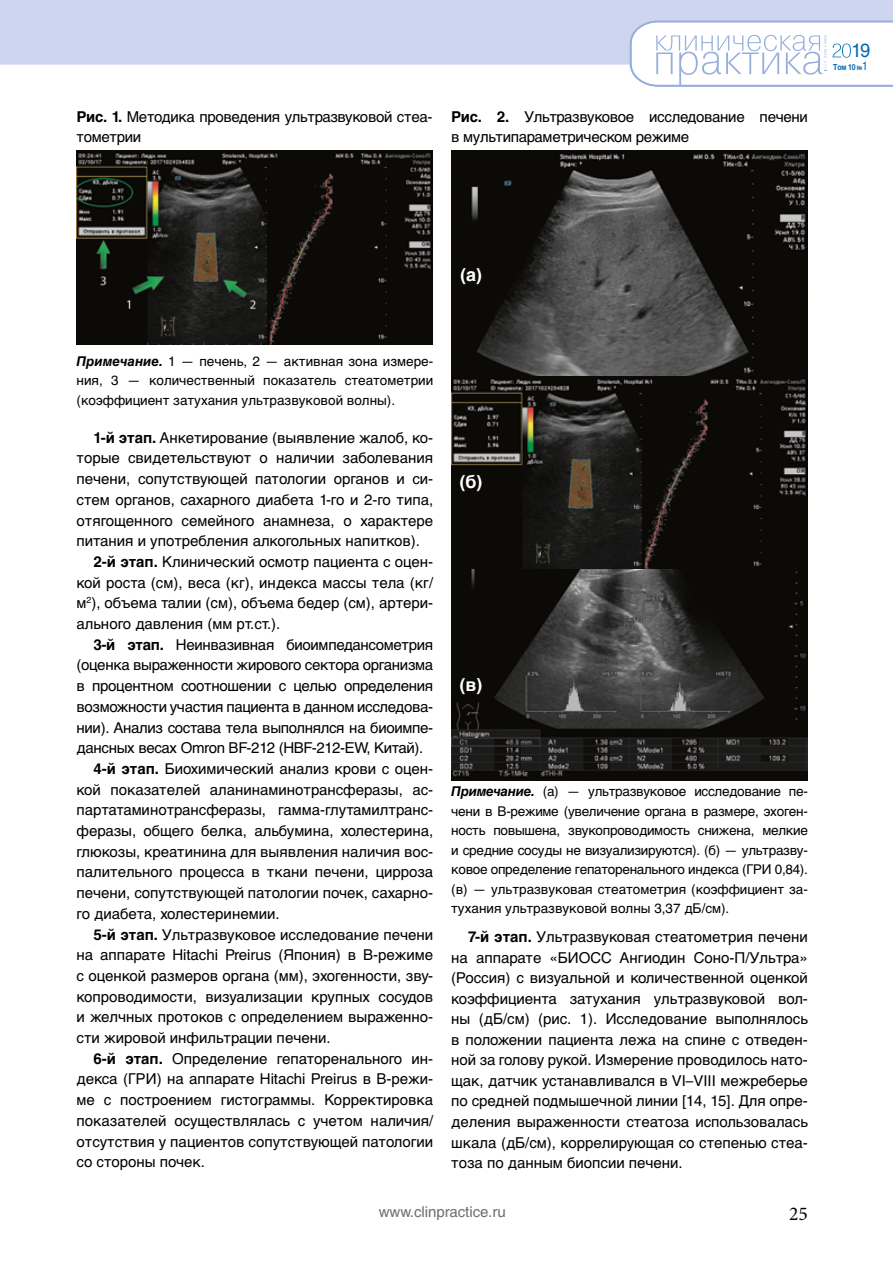
<style>
.page{position:relative;width:893px;height:1263px;background:#fff}
.page>*{position:absolute;margin:0;border:0;box-sizing:border-box;transform-origin:0 0}
.t1{font:19.5px "Minion Pro";color:#000}
.t2{font:19.2px "Helvetica Cyrillic";color:#016ab3;scale:.95 1}
.t3{font:700 18px "Helvetica Cyrillic";color:#fff}
.t4{font:15px/20.5px "Helvetica Cyrillic";color:#000;text-align:justify}
.t5{font:15px/19.5px "Helvetica Cyrillic";letter-spacing:-.02em;color:#000}
.t6{font:15px "Helvetica Cyrillic";color:#706f6f}
.t7{font:13.5px/19.5px "Helvetica Cyrillic";color:#000;text-align:justify}
.t8{font:700 8.25px "Helvetica Cyrillic";color:#016ab3;scale:.85 1}
.s1{font-weight:700}
.s2{font-size:6px}
.s3{font-weight:400;font-size:12px}
.s4{font-weight:700;font-style:italic}
</style>
<div class="page">
<div style="left:0;top:0;width:893px;height:65px;background:#cdd6ee"></div>
<svg style="left:629px;top:20px;width:264px;height:67px"></svg>
<img style="left:77px;top:150px;width:355px;height:195px">
<img style="left:451px;top:150px;width:357px;height:226px">
<img style="left:451px;top:376px;width:357px;height:193px">
<img style="left:451px;top:569px;width:357px;height:211px">
<p class="t5" style="left:77px;top:107px;width:357px"><span class="s1">Рис. 1.</span> Методика проведения ультразвуковой стеа&shy;тометрии</p>
<p class="t5" style="left:451px;top:107px;width:358px"><span class="s1">Рис. 2.</span> Ультразвуковое исследование печени в мультипараметрическом режиме</p>
<p class="t2" style="left:851px;top:40px;width:21px">19</p>
<p class="t8" style="left:833px;top:62px;width:42px">Том 10 <span class="s2">№</span><span class="s3">1</span></p>
<p class="t3" style="left:460px;top:265px;width:23px">(а)</p>
<p class="t7" style="left:77px;top:351px;width:358px"><span class="s4">Примечание.</span> 1 — печень, 2 — активная зона измере&shy;ния, 3 — количественный показатель стеатометрии (коэффициент затухания ультразвуковой волны).</p>
<p class="t4" style="left:94px;top:427px;width:341px"><span class="s1">1-й этап.</span> Анкетирование (выявление жалоб, ко-</p>
<p class="t4" style="left:77px;top:448px;width:358px">торые свидетельствуют о наличии заболевания</p>
<p class="t4" style="left:77px;top:469px;width:358px">печени, сопутствующей патологии органов и си-</p>
<p class="t4" style="left:77px;top:489px;width:358px">стем органов, сахарного диабета 1-го и 2-го типа,</p>
<p class="t4" style="left:77px;top:510px;width:358px">отягощенного семейного анамнеза, о характере</p>
<p class="t4" style="left:77px;top:531px;width:345px">питания и употребления алкогольных напитков).</p>
<p class="t4" style="left:94px;top:551px;width:341px"><span class="s1">2-й этап.</span> Клинический осмотр пациента с оцен-</p>
<p class="t4" style="left:77px;top:572px;width:358px">кой роста (см), веса (кг), индекса массы тела (кг/</p>
<p class="t4" style="left:77px;top:593px;width:358px">м<sup>2</sup>), объема талии (см), объема бедер (см), артери-</p>
<p class="t4" style="left:77px;top:614px;width:205px">ального давления (мм рт.ст.).</p>
<p class="t5" style="left:94px;top:635px;width:341px"><span class="s1">3-й этап.</span> Неинвазивная биоимпедансометрия</p>
<p class="t5" style="left:77px;top:655px;width:358px">(оценка выраженности жирового сектора организма</p>
<p class="t5" style="left:77px;top:676px;width:358px">в процентном соотношении с целью определения</p>
<p class="t5" style="left:77px;top:697px;width:358px">возможности участия пациента в данном исследова-</p>
<p class="t5" style="left:77px;top:718px;width:358px">нии). Анализ состава тела выполнялся на биоимпе-</p>
<p class="t5" style="left:77px;top:738px;width:348px">дансных весах Omron BF-212 (HBF-212-EW, Китай).</p>
<p class="t4" style="left:94px;top:758px;width:341px"><span class="s1">4-й этап.</span> Биохимический анализ крови с оцен-</p>
<p class="t4" style="left:77px;top:779px;width:358px">кой показателей аланинаминотрансферазы, ас-</p>
<p class="t4" style="left:77px;top:800px;width:358px">партатаминотрансферазы, гамма-глутамилтранс-</p>
<p class="t4" style="left:77px;top:821px;width:358px">феразы, общего белка, альбумина, холестерина,</p>
<p class="t4" style="left:77px;top:841px;width:358px">глюкозы, креатинина для выявления наличия вос-</p>
<p class="t4" style="left:77px;top:862px;width:358px">палительного процесса в ткани печени, цирроза</p>
<p class="t4" style="left:77px;top:883px;width:358px">печени, сопутствующей патологии почек, сахарно-</p>
<p class="t4" style="left:77px;top:903px;width:204px">го диабета, холестеринемии.</p>
<p class="t4" style="left:94px;top:924px;width:341px"><span class="s1">5-й этап.</span> Ультразвуковое исследование печени</p>
<p class="t4" style="left:77px;top:945px;width:358px">на аппарате Hitachi Preirus (Япония) в В-режиме</p>
<p class="t4" style="left:77px;top:965px;width:358px">с оценкой размеров органа (мм), эхогенности, зву-</p>
<p class="t4" style="left:77px;top:986px;width:358px">копроводимости, визуализации крупных сосудов</p>
<p class="t4" style="left:77px;top:1007px;width:358px">и желчных протоков с определением выраженно-</p>
<p class="t4" style="left:77px;top:1028px;width:256px">сти жировой инфильтрации печени.</p>
<p class="t4" style="left:94px;top:1048px;width:341px"><span class="s1">6-й этап.</span> Определение гепаторенального ин-</p>
<p class="t4" style="left:77px;top:1069px;width:358px">декса (ГРИ) на аппарате Hitachi Preirus в В-режи-</p>
<p class="t4" style="left:77px;top:1090px;width:358px">ме с построением гистограммы. Корректировка</p>
<p class="t4" style="left:77px;top:1110px;width:358px">показателей осуществлялась с учетом наличия/</p>
<p class="t4" style="left:77px;top:1131px;width:358px">отсутствия у пациентов сопутствующей патологии</p>
<p class="t4" style="left:77px;top:1152px;width:130px">со стороны почек.</p>
<p class="t3" style="left:460px;top:471px;width:24px">(б)</p>
<p class="t3" style="left:460px;top:674px;width:24px">(в)</p>
<p class="t7" style="left:451px;top:782px;width:358px"><span class="s4">Примечание.</span> (а) — ультразвуковое исследование пе&shy;чени в В-режиме (увеличение органа в размере, эхоген&shy;ность повышена, звукопроводимость снижена, мелкие и средние сосуды не визуализируются). (б) — ультразву&shy;ковое определение гепаторенального индекса (ГРИ 0,84). (в) — ультразвуковая стеатометрия (коэффициент за&shy;тухания ультразвуковой волны 3,37 дБ/см).</p>
<p class="t4" style="left:451px;top:926px;width:358px;text-indent:17px"><span class="s1">7-й этап.</span> Ультразвуковая стеатометрия печени на аппарате «БИОСС Ангиодин Соно-П/Ультра» (Россия) с визуальной и количественной оценкой коэффициента затухания ультразвуковой вол&shy;ны (дБ/см) (рис. 1). Исследование выполнялось в положении пациента лежа на спине с отведен&shy;ной за голову рукой. Измерение проводилось нато&shy;щак, датчик устанавливался в VI–VIII межреберье по средней подмышечной линии [14, 15]. Для опре&shy;деления выраженности стеатоза использовалась шкала (дБ/см), коррелирующая со степенью стеа&shy;тоза по данным биопсии печени.</p>
<p class="t6" style="left:379px;top:1203px;width:128px">www.clinpractice.ru</p>
<h1 class="t1" style="left:789px;top:1200px;width:20px">25</h1>
</div>
